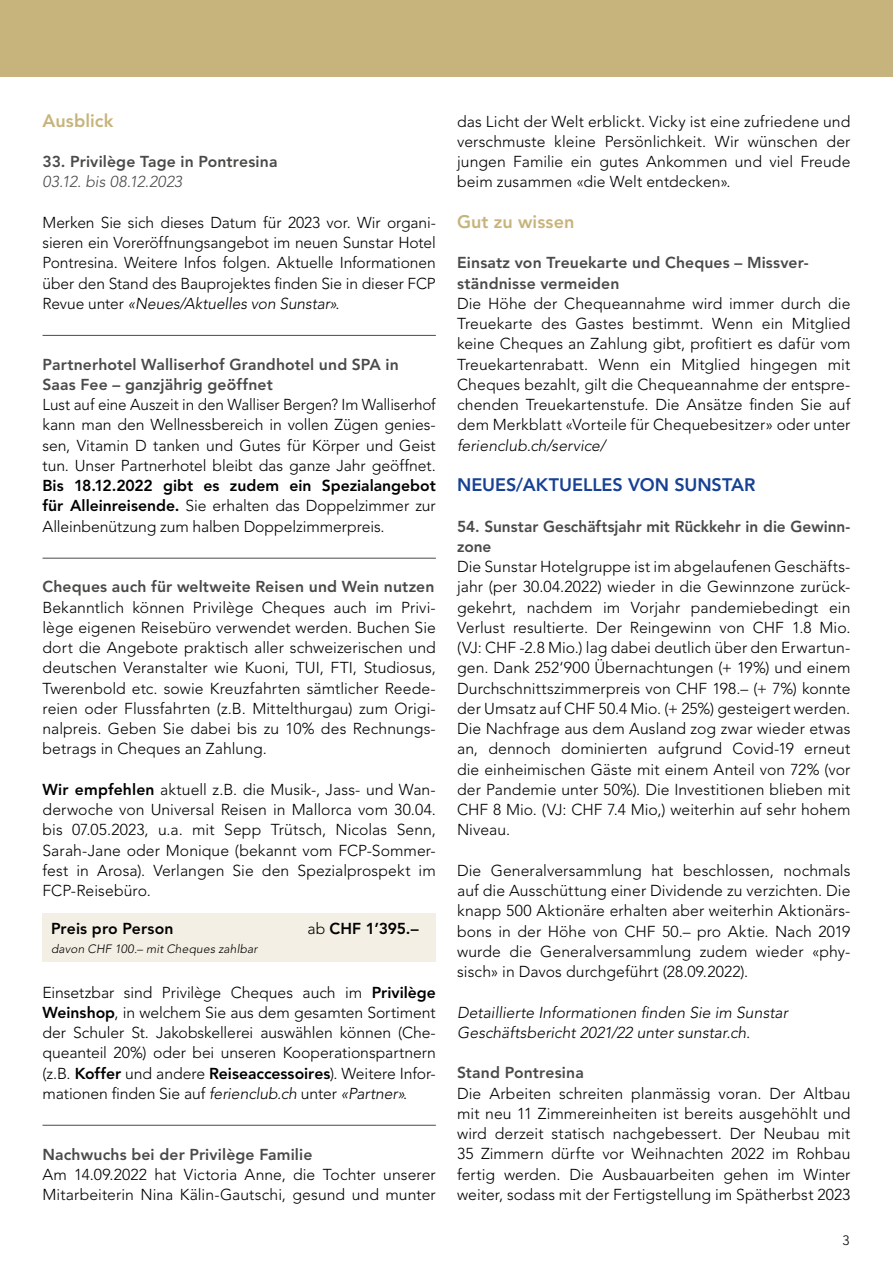
<style>
.page{position:relative;width:893px;height:1263px;background:#fff}
.page>*{position:absolute;margin:0;border:0;box-sizing:border-box;transform-origin:0 0}
.t1{font:800 18px "Avenir LT Std";color:#164194}
.t2{font:800 18px "Avenir LT Std";letter-spacing:.005em;color:#c7b47c}
.t3{font:300 15.75px/20.2px "Avenir LT Std";color:#000;text-align:justify}
.t4{font:800 15.75px/20.2px "Avenir LT Std";letter-spacing:.01em;color:#4a4a49}
.t5{font:italic 300 15.75px/20.2px "Avenir LT Std";color:#000}
.t6{font:800 15.75px "Avenir LT Std";letter-spacing:.005em;color:#000}
.t7{font:italic 300 15.75px "Avenir LT Std";color:#4a4a49}
.t8{font:300 13.5px "Avenir LT Std";color:#000}
.t9{font:italic 300 12px "Avenir LT Std";letter-spacing:.015em;color:#000}
.s1{font-style:italic}
.s2{font-weight:800}
.s3{font-weight:300}
</style>
<div class="page">
<hr style="left:43px;top:335px;width:393px;height:1px;background:#4a4a49">
<hr style="left:43px;top:558px;width:393px;height:1px;background:#4a4a49">
<hr style="left:43px;top:1125px;width:393px;height:1px;background:#4a4a49">
<div style="left:0;top:0;width:893px;height:77px;background:#c7b47c"></div>
<div style="left:43px;top:913px;width:393px;height:49px;background:#f4efe4"></div>
<p class="t2" style="left:43px;top:110px;width:72px">Ausblick</p>
<p class="t4" style="left:43px;top:151px;width:236px">33. Privilège Tage in Pontresina</p>
<p class="t7" style="left:43px;top:173px;width:141px">03.12. bis 08.12.2023</p>
<p class="t3" style="left:43px;top:212px;width:395px">Merken Sie sich dieses Datum für 2023 vor. Wir organi&shy;sieren ein Voreröffnungsangebot im neuen Sunstar Hotel Pontresina. Weitere Infos folgen. Aktuelle Informationen über den Stand des Bauprojektes finden Sie in dieser FCP Revue unter <span class="s1">«Neues/Aktuelles von Sunstar»</span>.</p>
<p class="t4" style="left:43px;top:354px;width:358px">Partnerhotel Walliserhof Grandhotel und SPA in<br>Saas Fee – ganzjährig geöffnet</p>
<p class="t3" style="left:43px;top:395px;width:395px">Lust auf eine Auszeit in den Walliser Bergen? Im Walliserhof kann man den Wellnessbereich in vollen Zügen genies&shy;sen, Vitamin D tanken und Gutes für Körper und Geist tun. Unser Partnerhotel bleibt das ganze Jahr geöffnet.</p>
<p class="t3" style="left:43px;top:476px;width:395px"><span class="s2">Bis 18.12.2022 gibt es zudem ein Spezialangebot für Alleinreisende.</span> Sie erhalten das Doppelzimmer zur Alleinbenützung zum halben Doppelzimmerpreis.</p>
<p class="t4" style="left:43px;top:577px;width:393px">Cheques auch für weltweite Reisen und Wein nutzen</p>
<p class="t3" style="left:43px;top:597px;width:395px">Bekanntlich können Privilège Cheques auch im Privi&shy;lège eigenen Reisebüro verwendet werden. Buchen Sie dort die Angebote praktisch aller schweizerischen und deutschen Veranstalter wie Kuoni, TUI, FTI, Studiosus, Twerenbold etc. sowie Kreuzfahrten sämtlicher Reede&shy;reien oder Flussfahrten (z.B. Mittelthurgau) zum Origi&shy;nalpreis. Geben Sie dabei bis zu 10% des Rechnungs&shy;betrags in Cheques an Zahlung.</p>
<p class="t3" style="left:43px;top:779px;width:395px"><span class="s2">Wir empfehlen</span> aktuell z.B. die Musik-, Jass- und Wan&shy;derwoche von Universal Reisen in Mallorca vom 30.04. bis 07.05.2023, u.a. mit Sepp Trütsch, Nicolas Senn, Sarah-Jane oder Monique (bekannt vom FCP-Sommer&shy;fest in Arosa). Verlangen Sie den Spezialprospekt im FCP-Reisebüro.</p>
<p class="t6" style="left:51px;top:919px;width:124px">Preis pro Person</p>
<p class="t6" style="left:308px;top:919px;width:112px"><span class="s3">ab</span> CHF 1’395.–</p>
<p class="t9" style="left:51px;top:942px;width:208px">davon CHF 100.– mit Cheques zahlbar</p>
<p class="t3" style="left:43px;top:982px;width:395px">Einsetzbar sind Privilège Cheques auch im <span class="s2">Privilège Weinshop</span>, in welchem Sie aus dem gesamten Sortiment der Schuler St. Jakobskellerei auswählen können (Che&shy;queanteil 20%) oder bei unseren Kooperationspartnern (z.B. <span class="s2">Koffer</span> und andere <span class="s2">Reiseaccessoires</span>). Weitere Infor&shy;mationen finden Sie auf <span class="s1">ferienclub.ch</span> unter <span class="s1">«Partner»</span>.</p>
<p class="t4" style="left:43px;top:1144px;width:271px">Nachwuchs bei der Privilège Familie</p>
<p class="t3" style="left:43px;top:1164px;width:395px">Am 14.09.2022 hat Victoria Anne, die Tochter unserer<br>Mitarbeiterin Nina Kälin-Gautschi, gesund und munter</p>
<p class="t3" style="left:457px;top:111px;width:395px">das Licht der Welt erblickt. Vicky ist eine zufriedene und verschmuste kleine Persönlichkeit. Wir wünschen der jungen Familie ein gutes Ankommen und viel Freude beim zusammen «die Welt entdecken».</p>
<p class="t2" style="left:457px;top:211px;width:119px">Gut zu wissen</p>
<p class="t4" style="left:457px;top:253px;width:353px">Einsatz von Treuekarte und Cheques – Missver&shy;ständnisse vermeiden</p>
<p class="t3" style="left:457px;top:293px;width:395px">Die Höhe der Chequeannahme wird immer durch die Treuekarte des Gastes bestimmt. Wenn ein Mitglied keine Cheques an Zahlung gibt, profitiert es dafür vom Treuekartenrabatt. Wenn ein Mitglied hingegen mit Cheques bezahlt, gilt die Chequeannahme der entspre&shy;chenden Treuekartenstufe. Die Ansätze finden Sie auf dem Merkblatt «Vorteile für Chequebesitzer» oder unter</p>
<p class="t5" style="left:457px;top:435px;width:150px">ferienclub.ch/service/</p>
<p class="t1" style="left:457px;top:474px;width:300px">NEUES/AKTUELLES VON SUNSTAR</p>
<p class="t4" style="left:457px;top:516px;width:395px">54. Sunstar Geschäftsjahr mit Rückkehr in die Gewinn&shy;zone</p>
<p class="t3" style="left:457px;top:557px;width:395px">Die Sunstar Hotelgruppe ist im abgelaufenen Geschäfts&shy;jahr (per 30.04.2022) wieder in die Gewinnzone zurück&shy;gekehrt, nachdem im Vorjahr pandemiebedingt ein Verlust resultierte. Der Reingewinn von CHF 1.8 Mio. (VJ: CHF -2.8 Mio.) lag dabei deutlich über den Erwartun&shy;gen. Dank 252‘900 Übernachtungen (+ 19%) und einem Durchschnittszimmerpreis von CHF 198.– (+ 7%) konnte der Umsatz auf CHF 50.4 Mio. (+ 25%) gesteigert werden.<br>Die Nachfrage aus dem Ausland zog zwar wieder etwas an, dennoch dominierten aufgrund Covid-19 erneut die einheimischen Gäste mit einem Anteil von 72% (vor der Pandemie unter 50%). Die Investitionen blieben mit CHF 8 Mio. (VJ: CHF 7.4 Mio,) weiterhin auf sehr hohem Niveau.</p>
<p class="t3" style="left:457px;top:860px;width:395px">Die Generalversammlung hat beschlossen, nochmals auf die Ausschüttung einer Dividende zu verzichten. Die knapp 500 Aktionäre erhalten aber weiterhin Aktionärs&shy;bons in der Höhe von CHF 50.– pro Aktie. Nach 2019 wurde die Generalversammlung zudem wieder «phy&shy;sisch» in Davos durchgeführt (28.09.2022).</p>
<p class="t5" style="left:457px;top:1002px;width:332px">Detaillierte Informationen finden Sie im Sunstar<br>Geschäftsbericht 2021/22 unter sunstar.ch.</p>
<p class="t4" style="left:457px;top:1063px;width:128px">Stand Pontresina</p>
<p class="t3" style="left:457px;top:1083px;width:395px">Die Arbeiten schreiten planmässig voran. Der Altbau mit neu 11 Zimmereinheiten ist bereits ausgehöhlt und wird derzeit statisch nachgebessert. Der Neubau mit 35 Zimmern dürfte vor Weihnachten 2022 im Rohbau fertig werden. Die Ausbauarbeiten gehen im Winter weiter, sodass mit der Fertigstellung im Spätherbst 2023</p>
<p class="t8" style="left:843px;top:1233px;width:9px">3</p>
</div>
